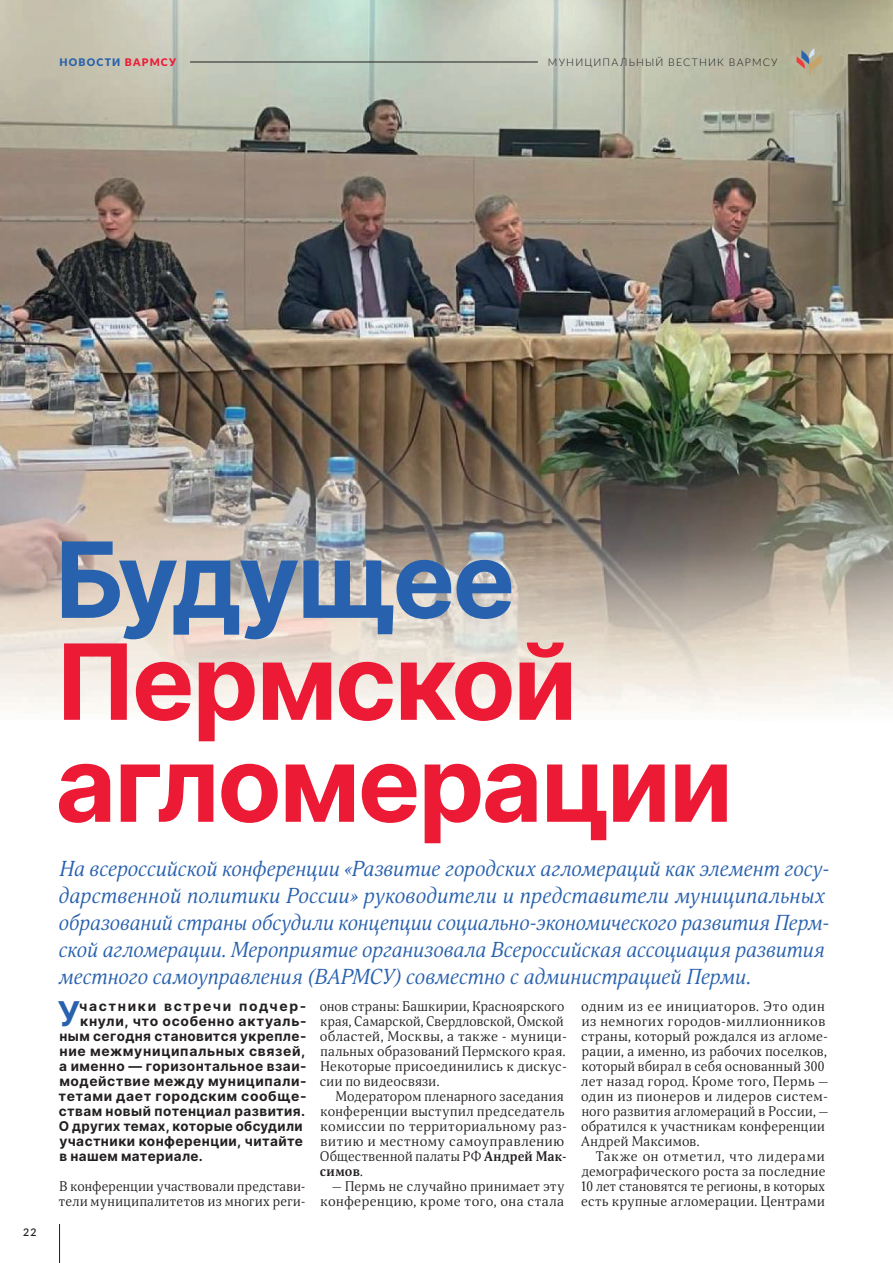
<style>
.page{position:relative;width:893px;height:1263px;background:#fff}
.page>*{position:absolute;margin:0;border:0;box-sizing:border-box;transform-origin:0 0}
.t1{font:700 105px/102px "Inter";letter-spacing:-.02em;color:#ed1a35}
.t2{font:700 105px "Inter";letter-spacing:-.035em;color:#2861ae}
.t3{font:700 34.2px "Inter";color:#2861ae}
.t4{font:italic 21px/27px "Orbi";letter-spacing:.005em;color:#2861ae}
.t5{font:13.5px/15px "Orbi";letter-spacing:.03em;color:#231f20}
.t6{font:700 13.5px "Inter";letter-spacing:.035em;color:#231f20}
.t7{font:700 13.5px "Inter";letter-spacing:.115em;color:#231f20}
.t8{font:300 10.5px "Lato";letter-spacing:.11em;color:#231f20}
.t9{font:900 10.5px "Lato";letter-spacing:.11em;color:#2861ae}
.t10{font:600 10.5px "Lato";color:#231f20}
.s1{color:#ed1a35}
.s2{font-weight:700}
</style>
<div class="page">
<img style="left:0;top:0;width:893px;height:711px">
<svg style="left:797px;top:48px;width:25px;height:27px"></svg>
<hr style="left:59px;top:1224px;width:1px;height:39px;background:#231f20">
<hr style="left:190px;top:62px;width:348px;height:1px;background:#231f20">
<p class="t9" style="left:60px;top:54px;width:118px">НОВОСТИ <span class="s1">ВАРМСУ</span></p>
<p class="t8" style="left:548px;top:55px;width:231px">МУНИЦИПАЛЬНЫЙ ВЕСТНИК ВАРМСУ</p>
<p class="t10" style="left:23px;top:1224px;width:15px">22</p>
<h1 class="t2" style="left:55px;top:503px;width:462px">Будущее</h1>
<h1 class="t1" style="left:55px;top:628px;width:679px">Пермской агломерации</h1>
<p class="t4" style="left:58px;top:855px;width:772px">На всероссийской конференции «Развитие городских агломераций как элемент госу&shy;дарственной политики России» руководители и представители муниципальных образований страны обсудили концепции социально-экономического развития Перм&shy;ской агломерации. Мероприятие организовала Всероссийская ассоциация развития местного самоуправления (ВАРМСУ) совместно с администрацией Перми.</p>
<h2 class="t3" style="left:58px;top:989px;width:24px">У</h2>
<p class="t7" style="left:79px;top:996px;width:229px">частники встречи подчер-</p>
<p class="t6" style="left:80px;top:1011px;width:228px">кнули, что особенно актуаль-</p>
<p class="t6" style="left:59px;top:1026px;width:249px">ным сегодня становится укрепле-</p>
<p class="t6" style="left:59px;top:1041px;width:247px">ние межмуниципальных связей,</p>
<p class="t6" style="left:59px;top:1056px;width:249px">а именно — горизонтальное взаи-</p>
<p class="t6" style="left:59px;top:1071px;width:249px">модействие между муниципали-</p>
<p class="t6" style="left:58px;top:1086px;width:250px">тетами дает городским сообще-</p>
<p class="t6" style="left:59px;top:1101px;width:248px">ствам новый потенциал развития.</p>
<p class="t6" style="left:59px;top:1116px;width:245px">О других темах, которые обсудили</p>
<p class="t6" style="left:59px;top:1131px;width:245px">участники конференции, читайте</p>
<p class="t6" style="left:59px;top:1146px;width:145px">в нашем материале.</p>
<p class="t5" style="left:59px;top:1179px;width:248px">В конференции участвовали представи&shy;тели муниципалитетов из многих реги-</p>
<p class="t5" style="left:320px;top:999px;width:249px">онов страны: Башкирии, Красноярского края, Самарской, Свердловской, Омской областей, Москвы, а также - муници&shy;пальных образований Пермского края.<br>Некоторые присоединились к дискус&shy;сии по видеосвязи.</p>
<p class="t5" style="left:320px;top:1089px;width:248px;text-indent:16px">Модератором пленарного заседания конференции выступил председатель комиссии по территориальному раз&shy;витию и местному самоуправлению<br>Общественной палаты РФ <span class="s2">Андрей Мак&shy;симов</span>.</p>
<p class="t5" style="left:321px;top:1179px;width:245px;text-align:right">— Пермь не случайно принимает эту конференцию, кроме того, она стала</p>
<p class="t5" style="left:581px;top:999px;width:249px">одним из ее инициаторов. Это один из немногих городов-миллионников страны, который рождался из агломе&shy;рации, а именно, из рабочих поселков, который вбирал в себя основанный 300 лет назад город. Кроме того, Пермь — один из пионеров и лидеров систем&shy;ного развития агломераций в России, — обратился к участникам конференции Андрей Максимов.</p>
<p class="t5" style="left:580px;top:1149px;width:246px;text-align:justify;text-indent:15px">Также он отметил, что лидерами демографического роста за последние 10 лет становятся те регионы, в которых есть крупные агломерации. Центрами</p>
</div>
